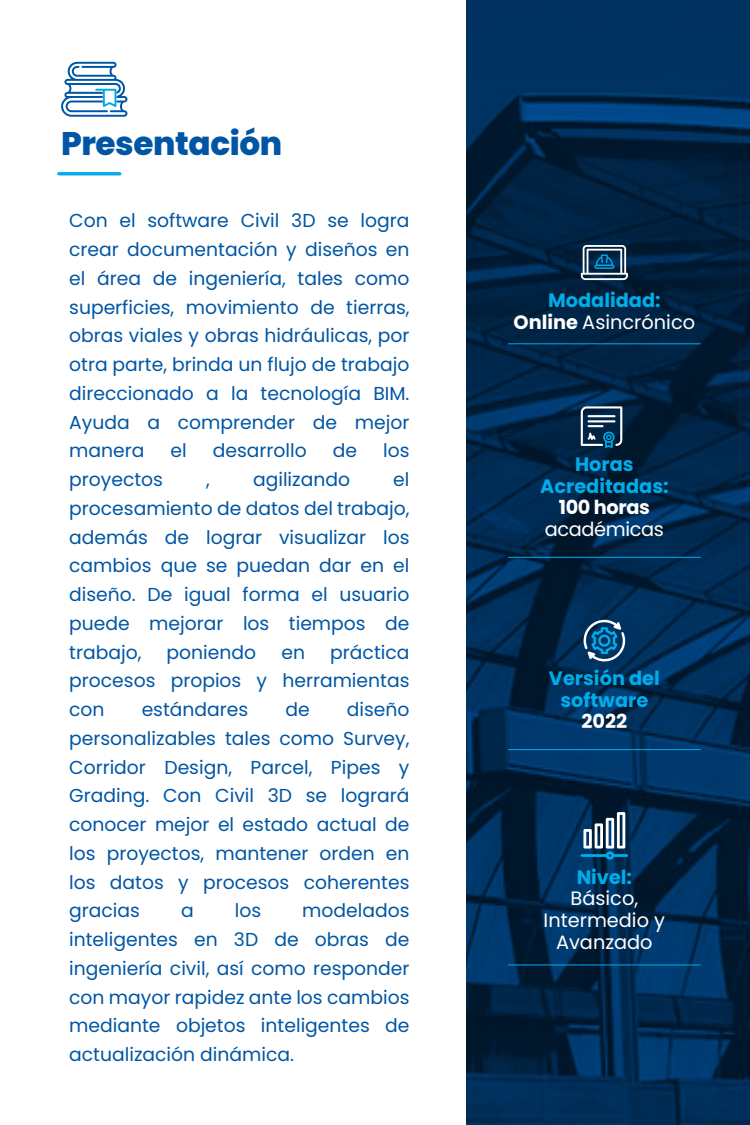
<style>
.page{position:relative;width:750px;height:1125px;background:#fff}
.page>*{position:absolute;margin:0;border:0;box-sizing:border-box;transform-origin:0 0}
.t1{font:800 32.62px "Poppins";letter-spacing:-.01em;color:#0056a4}
.t2{font:19.38px/21.6px "Poppins";color:#fff;text-align:center}
.t3{font:700 19.38px/21.6px "Poppins";color:#00ace9;text-align:center}
.t4{font:700 19.38px "Poppins";letter-spacing:-.02em;color:#fff}
.t5{font:19.38px "Poppins";letter-spacing:-.02em;color:#fff}
.t6{font:18.75px/28.8px "Poppins";color:#0056a4;text-align:justify}
.s1{font-weight:700;color:#00ace9}
.s2{font-weight:700}
</style>
<div class="page">
<svg style="left:466px;top:0;width:284px;height:1125px;background:#00284d"></svg>
<svg style="left:61px;top:62px;width:66px;height:55px"></svg>
<hr style="left:59px;top:172px;width:61px;height:3px;background:#00ace9">
<hr style="left:508px;top:343px;width:193px;height:1px;background:#00ace9">
<svg style="left:581px;top:245px;width:47px;height:35px"></svg>
<hr style="left:508px;top:557px;width:193px;height:1px;background:#00ace9">
<svg style="left:581px;top:406px;width:41px;height:42px;background:#42637c"></svg>
<hr style="left:508px;top:964px;width:193px;height:1px;background:#00ace9">
<svg style="left:581px;top:812px;width:47px;height:48px"></svg>
<hr style="left:508px;top:749px;width:193px;height:1px;background:#00ace9">
<svg style="left:584px;top:620px;width:43px;height:43px;background:#2b6890"></svg>
<h1 class="t1" style="left:61px;top:125px;width:223px">Presentación</h1>
<p class="t6" style="left:69px;top:207px;width:342px">Con el software Civil 3D se logra crear documentación y diseños en el área de ingeniería, tales como superficies, movimiento de tierras, obras viales y obras hidráulicas, por otra parte, brinda un flujo de trabajo direccionado a la tecnología BIM.<br>Ayuda a comprender de mejor manera</p>
<p class="t6" style="left:171px;top:437px;width:18px">el</p>
<p class="t6" style="left:213px;top:437px;width:95px">desarrollo</p>
<p class="t6" style="left:333px;top:437px;width:26px">de</p>
<p class="t6" style="left:383px;top:437px;width:28px">los</p>
<p class="t6" style="left:69px;top:465px;width:95px">proyectos</p>
<p class="t6" style="left:206px;top:465px;width:5px">,</p>
<p class="t6" style="left:253px;top:465px;width:99px">agilizando</p>
<p class="t6" style="left:69px;top:465px;width:342px;text-indent:324px">el procesamiento de datos del trabajo, además de lograr visualizar los cambios que se puedan dar en el diseño. De igual forma el usuario puede mejorar los tiempos de trabajo,</p>
<p class="t6" style="left:69px;top:638px;width:342px;text-indent:261px">práctica procesos propios y herramientas con</p>
<p class="t6" style="left:167px;top:638px;width:91px">poniendo</p>
<p class="t6" style="left:281px;top:638px;width:25px">en</p>
<p class="t6" style="left:142px;top:695px;width:108px">estándares</p>
<p class="t6" style="left:285px;top:695px;width:26px">de</p>
<p class="t6" style="left:69px;top:695px;width:342px;text-indent:278px">diseño personalizables tales como Survey, Corridor Design, Parcel, Pipes y Grading. Con Civil 3D se logrará conocer mejor el estado actual de los proyectos, mantener orden en los datos y procesos coherentes gracias</p>
<p class="t6" style="left:69px;top:896px;width:342px;text-indent:233px">modelados inteligentes en 3D de obras de ingeniería civil, así como responder con mayor rapidez ante los cambios mediante objetos inteligentes de actualización dinámica.</p>
<p class="t6" style="left:181px;top:896px;width:14px">a</p>
<p class="t6" style="left:235px;top:896px;width:28px">los</p>
<p class="t2" style="left:514px;top:290px;width:183px"><span class="s1">Modalidad:<br></span><span class="s2">Online</span> Asincrónico</p>
<p class="t3" style="left:540px;top:454px;width:130px">Horas<br>Acreditadas:</p>
<p class="t4" style="left:559px;top:496px;width:93px">100 horas</p>
<p class="t5" style="left:545px;top:518px;width:121px">académicas</p>
<p class="t3" style="left:549px;top:668px;width:112px">Versión del software</p>
<p class="t4" style="left:582px;top:710px;width:47px">2022</p>
<p class="t3" style="left:577px;top:866px;width:57px">Nivel:</p>
<p class="t2" style="left:544px;top:888px;width:123px">Básico,<br>Intermedio y<br>Avanzado</p>
</div>
